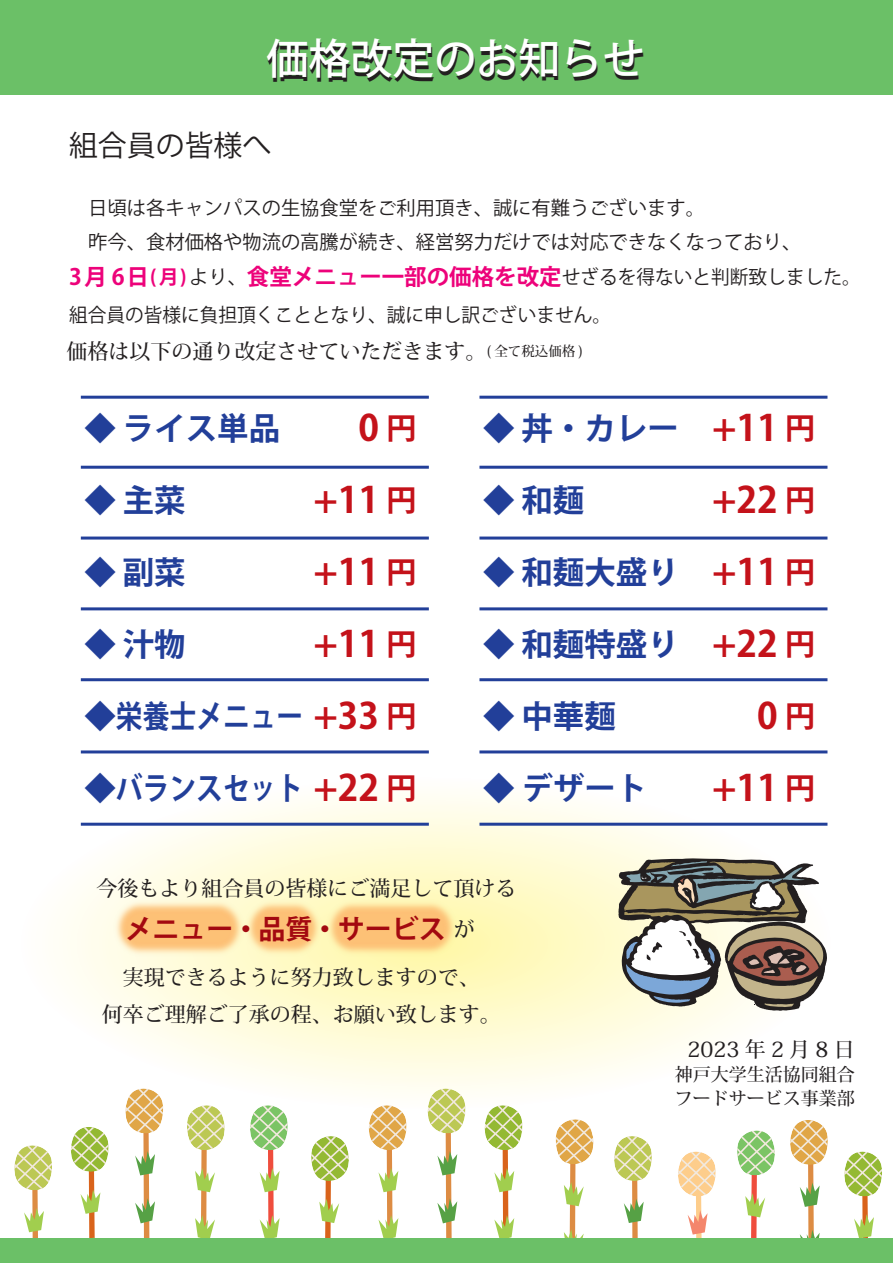
<style>
.page{position:relative;width:893px;height:1263px;background:#fff}
.page>*{position:absolute;margin:0;border:0;box-sizing:border-box;transform-origin:0 0}
.t1{font:500 42px "Koz Go Pr 6 N";color:#231f20}
.t2{font:700 36px/72px "Koz Go Pro";color:#c4121a;text-align:justify}
.t3{font:700 31.5px "Koz Go Pro";color:#223f99}
.t4{font:28.95px "Koz Go Pr 6 N";color:#231f20}
.t5{font:700 27px "Koz Go Pro";color:#a30910}
.t6{font:500 21px/36.8px "Koz Min Pro";color:#231f20;text-align:center}
.t7{font:500 21px "Koz Min Pro";letter-spacing:.25em;color:#231f20}
.t8{font:19.2px/34.5px "Koz Go Pr 6 N";color:#231f20}
.t9{font:500 18px/24px "Koz Min Pro";color:#231f20}
.s1{font-weight:700;font-size:22.5px;color:#ed027a}
.s2{font-weight:700;font-size:19.5px;color:#ed027a}
.s3{font-size:13.5px}
.s4{font-size:30px}
.s5{font-family:"Koz Min Pro";font-weight:500;font-size:21px;color:#231f20}
</style>
<div class="page">
<svg style="left:62px;top:794px;width:766px;height:299px"></svg>
<svg style="left:790px;top:1120px;width:38px;height:118px"></svg>
<svg style="left:737px;top:1130px;width:38px;height:108px"></svg>
<svg style="left:678px;top:1151px;width:38px;height:87px"></svg>
<svg style="left:124px;top:1088px;width:41px;height:150px"></svg>
<svg style="left:426px;top:1088px;width:41px;height:150px"></svg>
<svg style="left:368px;top:1105px;width:39px;height:133px"></svg>
<svg style="left:187px;top:1105px;width:38px;height:133px"></svg>
<svg style="left:250px;top:1105px;width:38px;height:133px"></svg>
<svg style="left:484px;top:1105px;width:39px;height:133px"></svg>
<svg style="left:555px;top:1119px;width:39px;height:119px"></svg>
<svg style="left:614px;top:1136px;width:38px;height:102px"></svg>
<svg style="left:70px;top:1127px;width:39px;height:111px"></svg>
<svg style="left:14px;top:1145px;width:38px;height:93px"></svg>
<svg style="left:844px;top:1151px;width:38px;height:87px"></svg>
<svg style="left:311px;top:1136px;width:38px;height:102px"></svg>
<div style="left:0;top:1238px;width:893px;height:25px;background:#6bc067"></div>
<div style="left:0;top:0;width:893px;height:95px;background:#6bc067"></div>
<img style="left:66px;top:852px;width:132px;height:152px">
<img style="left:369px;top:852px;width:135px;height:152px">
<img style="left:198px;top:852px;width:171px;height:152px">
<svg style="left:618px;top:858px;width:209px;height:153px"></svg>
<hr style="left:81px;top:396px;width:348px;height:3px;background:#223f99">
<hr style="left:81px;top:466px;width:348px;height:3px;background:#223f99">
<hr style="left:81px;top:536px;width:348px;height:3px;background:#223f99">
<hr style="left:81px;top:607px;width:348px;height:3px;background:#223f99">
<hr style="left:81px;top:678px;width:348px;height:3px;background:#223f99">
<hr style="left:479px;top:396px;width:348px;height:3px;background:#223f99">
<hr style="left:479px;top:466px;width:348px;height:3px;background:#223f99">
<hr style="left:479px;top:536px;width:348px;height:3px;background:#223f99">
<hr style="left:479px;top:607px;width:348px;height:3px;background:#223f99">
<hr style="left:479px;top:678px;width:348px;height:3px;background:#223f99">
<hr style="left:81px;top:750px;width:348px;height:3px;background:#223f99">
<hr style="left:479px;top:750px;width:348px;height:3px;background:#223f99">
<hr style="left:81px;top:823px;width:348px;height:3px;background:#223f99">
<hr style="left:479px;top:823px;width:348px;height:3px;background:#223f99">
<h1 class="t1" style="left:267px;top:39px;width:380px">価格改定のお知らせ</h1>
<h3 class="t4" style="left:69px;top:129px;width:204px">組合員の皆様へ</h3>
<p class="t8" style="left:69px;top:191px;width:793px">　日頃は各キャンパスの生協食堂をご利用頂き、誠に有難うございます。<br>　昨今、食材価格や物流の高騰が続き、経営努力だけでは対応できなくなっており、<br><span class="s1">3月 6日</span><span class="s2">(月)</span>より、<span class="s1">食堂メニュー一部の価格を改定</span>せざるを得ないと判断致しました。</p>
<p class="t8" style="left:69px;top:298px;width:544px">組合員の皆様に負担頂くこととなり、誠に申し訳ございません。</p>
<p class="t6" style="left:67px;top:332px;width:518px">価格は以下の通り改定させていただきます。<span class="s3">( 全て税込価格 )</span></p>
<h3 class="t3" style="left:84px;top:408px;width:197px">◆ ライス単品</h3>
<h3 class="t3" style="left:84px;top:480px;width:103px">◆ 主菜</h3>
<h3 class="t3" style="left:84px;top:552px;width:103px">◆ 副菜</h3>
<h3 class="t3" style="left:84px;top:624px;width:103px">◆ 汁物</h3>
<h3 class="t3" style="left:84px;top:696px;width:220px">◆栄養士メニュー</h3>
<h3 class="t3" style="left:84px;top:768px;width:220px">◆バランスセット</h3>
<h2 class="t2" style="left:313px;top:394px;width:105px;text-indent:45px">0<span class="s4">円</span>+11 <span class="s4">円</span>+11 <span class="s4">円</span>+11 <span class="s4">円</span>+33 <span class="s4">円</span>+22 <span class="s4">円</span></h2>
<h3 class="t3" style="left:483px;top:408px;width:197px">◆ 丼・カレー</h3>
<h3 class="t3" style="left:483px;top:480px;width:103px">◆ 和麺</h3>
<h3 class="t3" style="left:483px;top:552px;width:197px">◆ 和麺大盛り</h3>
<h3 class="t3" style="left:483px;top:624px;width:197px">◆ 和麺特盛り</h3>
<h3 class="t3" style="left:483px;top:696px;width:134px">◆ 中華麺</h3>
<h3 class="t3" style="left:483px;top:768px;width:166px">◆ デザート</h3>
<p class="t6" style="left:75px;top:869px;width:443px">　今後もより組合員の皆様にご満足して頂ける</p>
<h3 class="t5" style="left:125px;top:912px;width:351px">メニュー ・ 品質 ・ サービス<span class="s5">が</span></h3>
<p class="t6" style="left:102px;top:958px;width:400px">実現できるように努力致しますので、<br>何卒ご理解ご了承の程、お願い致します。</p>
<h2 class="t2" style="left:712px;top:394px;width:105px;text-align:right">+11 <span class="s4">円</span>+22 <span class="s4">円</span>+11 <span class="s4">円</span>+22 <span class="s4">円<br></span>0<span class="s4">円</span>+11 <span class="s4">円</span></h2>
<p class="t7" style="left:687px;top:1034px;width:169px">2023年2月8日</p>
<p class="t9" style="left:675px;top:1062px;width:181px">神戸大学生活協同組合フードサービス事業部</p>
</div>
